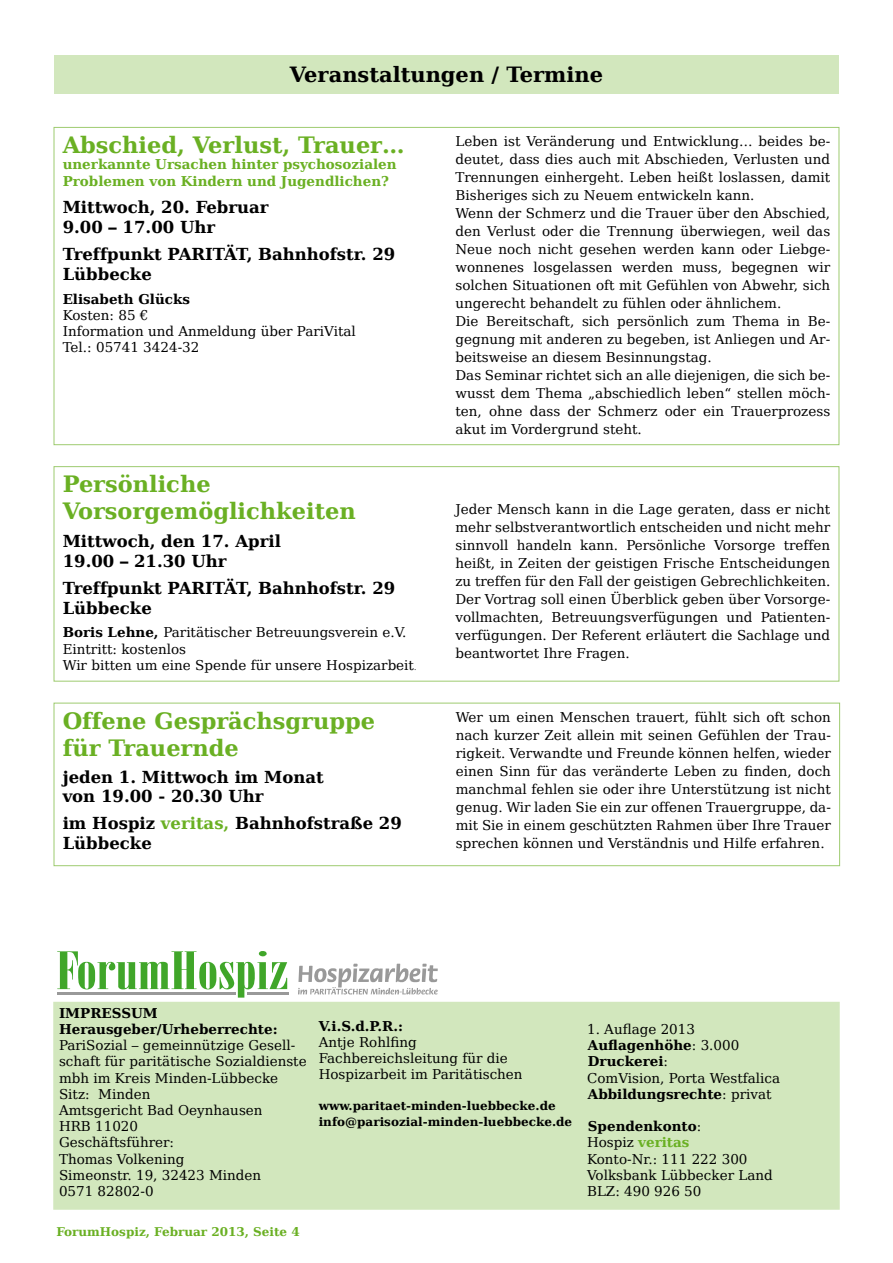
<style>
.page{position:relative;width:893px;height:1263px;background:#fff}
.page>*{position:absolute;margin:0;border:0;box-sizing:border-box;transform-origin:0 0}
.t1{font:700 22.5px/27px "Bitstream Vera Serif";color:#6ab023}
.t2{font:700 21px "Bitstream Vera Serif";color:#000}
.t3{font:700 16.5px/19.8px "Bitstream Vera Serif";color:#000}
.t4{font:13.5px/18px "Bitstream Vera Serif";color:#000}
.t5{font:700 13.5px/16.2px "Bitstream Vera Serif";color:#6ab023}
.t6{font:700 13.5px/16.2px "Bitstream Vera Serif";color:#000}
.t7{font:700 12px/16.2px "Bitstream Vera Serif";color:#000}
.t8{font:700 12px "Bitstream Vera Serif";color:#6ab023}
.s1{font-weight:700}
.s2{font-size:7.5px}
.s3{color:#6ab023}
.s4{font-weight:700;color:#6ab023}
</style>
<div class="page">
<hr style="left:57px;top:992px;width:231px;height:3px;background:#999">
<svg style="left:57px;top:951px;width:230px;height:46px"></svg>
<svg style="left:298px;top:964px;width:140px;height:30px"></svg>
<div style="left:54px;top:1002px;width:785px;height:207px;background:#d2e7bd"></div>
<div style="left:53px;top:1002px;width:787px;height:208px;border:2px solid #d2e7bd"></div>
<div style="left:54px;top:55px;width:785px;height:39px;background:#d2e7bd"></div>
<div style="left:54px;top:703px;width:786px;height:163px;border:1px solid #9ecb70"></div>
<div style="left:54px;top:466px;width:785px;height:215px;border:1px solid #9ecb70"></div>
<h2 class="t2" style="left:290px;top:62px;width:315px">Veranstaltungen / Termine</h2>
<h1 class="t1" style="left:63px;top:132px;width:343px">Abschied, Verlust, Trauer…</h1>
<p class="t5" style="left:63px;top:157px;width:335px">unerkannte Ursachen hinter psychosozialen<br>Problemen von Kindern und Jugendlichen?</p>
<p class="t3" style="left:63px;top:197px;width:207px">Mittwoch, 20. Februar<br>9.00 – 17.00 Uhr</p>
<p class="t3" style="left:63px;top:244px;width:334px">Treffpunkt PARITÄT, Bahnhofstr. 29<br>Lübbecke</p>
<p class="t6" style="left:63px;top:291px;width:129px">Elisabeth Glücks</p>
<p class="t4" style="left:63px;top:307px;width:295px;line-height:16.2px">Kosten: 85 €<br>Information und Anmeldung über PariVital<br>Tel.: 05741 3424-32</p>
<h1 class="t1" style="left:63px;top:471px;width:295px">Persönliche<br>Vorsorgemöglichkeiten</h1>
<p class="t3" style="left:63px;top:531px;width:220px">Mittwoch, den 17. April<br>19.00 – 21.30 Uhr</p>
<p class="t3" style="left:63px;top:578px;width:334px">Treffpunkt PARITÄT, Bahnhofstr. 29<br>Lübbecke</p>
<p class="t4" style="left:63px;top:624px;width:355px;line-height:16.2px"><span class="s1">Boris Lehne,</span> Paritätischer Betreuungsverein e.V.<br>Eintritt: kostenlos<br>Wir bitten um eine Spende für unsere Hospizarbeit<span class="s2">.</span></p>
<h1 class="t1" style="left:63px;top:707px;width:314px">Offene Gesprächsgruppe für Trauernde</h1>
<p class="t3" style="left:63px;top:767px;width:263px">jeden 1. Mittwoch im Monat von 19.00 - 20.30 Uhr</p>
<p class="t3" style="left:63px;top:814px;width:341px">im Hospiz <span class="s3">veritas,</span> Bahnhofstraße 29<br>Lübbecke</p>
<p class="t4" style="left:455px;top:133px;width:376px">Leben ist Veränderung und Entwicklung… beides be&shy;deutet, dass dies auch mit Abschieden, Verlusten und Trennungen einhergeht. Leben heißt loslassen, damit Bisheriges sich zu Neuem entwickeln kann.<br>Wenn der Schmerz und die Trauer über den Abschied, den Verlust oder die Trennung überwiegen, weil das Neue noch nicht gesehen werden kann oder Liebge&shy;wonnenes losgelassen werden muss, begegnen wir solchen Situationen oft mit Gefühlen von Abwehr, sich ungerecht behandelt zu fühlen oder ähnlichem.<br>Die Bereitschaft, sich persönlich zum Thema in Be&shy;gegnung mit anderen zu begeben, ist Anliegen und Ar&shy;beitsweise an diesem Besinnungstag.<br>Das Seminar richtet sich an alle diejenigen, die sich be&shy;wusst dem Thema „abschiedlich leben“ stellen möch&shy;ten, ohne dass der Schmerz oder ein Trauerprozess akut im Vordergrund steht.</p>
<p class="t4" style="left:455px;top:500px;width:376px;text-align:justify">Jeder Mensch kann in die Lage geraten, dass er nicht mehr selbstverantwortlich entscheiden und nicht mehr sinnvoll handeln kann. Persönliche Vorsorge treffen heißt, in Zeiten der geistigen Frische Entscheidungen zu treffen für den Fall der geistigen Gebrechlichkeiten.<br>Der Vortrag soll einen Überblick geben über Vorsorge&shy;vollmachten, Betreuungsverfügungen und Patienten&shy;verfügungen. Der Referent erläutert die Sachlage und beantwortet Ihre Fragen.</p>
<p class="t4" style="left:456px;top:708px;width:377px;text-align:justify">Wer um einen Menschen trauert, fühlt sich oft schon nach kurzer Zeit allein mit seinen Gefühlen der Trau&shy;rigkeit. Verwandte und Freunde können helfen, wieder einen Sinn für das veränderte Leben zu finden, doch manchmal fehlen sie oder ihre Unterstützung ist nicht genug. Wir laden Sie ein zur offenen Trauergruppe, da&shy;mit Sie in einem geschützten Rahmen über Ihre Trauer sprechen können und Verständnis und Hilfe erfahren.</p>
<p class="t6" style="left:59px;top:1005px;width:220px">IMPRESSUM<br>Herausgeber/Urheberrechte:</p>
<p class="t4" style="left:59px;top:1037px;width:249px;line-height:16.2px">PariSozial – gemeinnützige Gesell&shy;schaft für paritätische Sozialdienste mbh im Kreis Minden-Lübbecke<br>Sitz: Minden<br>Amtsgericht Bad Oeynhausen<br>HRB 11020<br>Geschäftsführer:<br>Thomas Volkening<br>Simeonstr. 19, 32423 Minden<br>0571 82802-0</p>
<p class="t8" style="left:56px;top:1225px;width:245px">ForumHospiz, Februar 2013, Seite 4</p>
<p class="t6" style="left:319px;top:1018px;width:86px">V.i.S.d.P.R.:</p>
<p class="t4" style="left:319px;top:1034px;width:205px;line-height:16.2px">Antje Rohlfing<br>Fachbereichsleitung für die<br>Hospizarbeit im Paritätischen</p>
<p class="t7" style="left:319px;top:1097px;width:255px">www.paritaet-minden-luebbecke.de info@parisozial-minden-luebbecke.de</p>
<p class="t4" style="left:587px;top:1021px;width:195px;line-height:16.2px">1. Auflage 2013<br><span class="s1">Auflagenhöhe</span>: 3.000<br><span class="s1">Druckerei</span>:<br>ComVision, Porta Westfalica<br><span class="s1">Abbildungsrechte</span>: privat</p>
<p class="t4" style="left:587px;top:1118px;width:187px;line-height:16.2px"><span class="s1">Spendenkonto</span>:<br>Hospiz <span class="s4">veritas<br></span>Konto-Nr.: 111 222 300<br>Volksbank Lübbecker Land<br>BLZ: 490 926 50</p>
</div>
